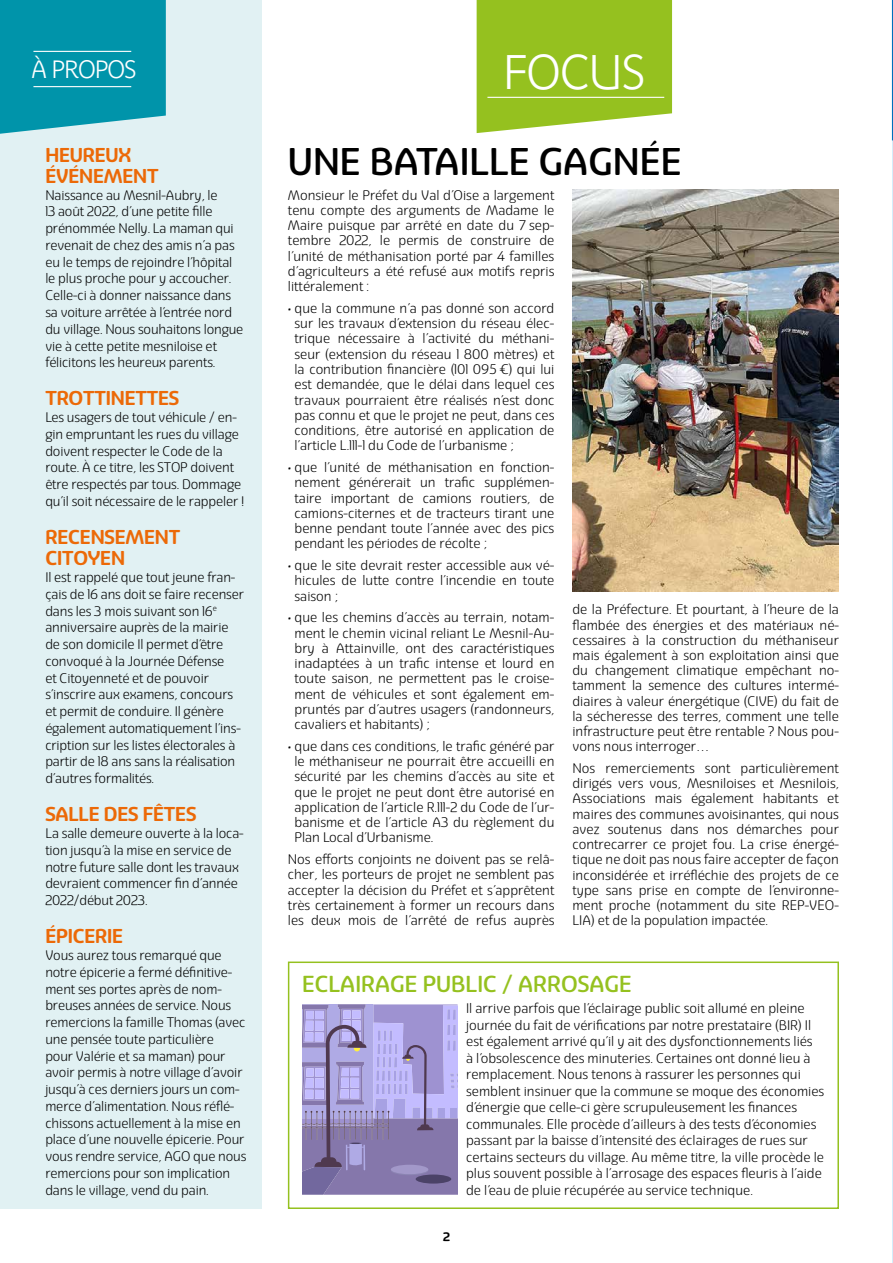
<style>
.page{position:relative;width:893px;height:1263px;background:#fff}
.page>*{position:absolute;margin:0;border:0;box-sizing:border-box;transform-origin:0 0}
.t1{font:700 48.15px "Parisine Plus Std Clair";letter-spacing:-.03em;color:#fff}
.t2{font:500 37.5px "Eigerdals";color:#000}
.t3{font:700 24.75px "Parisine Plus Std Clair";letter-spacing:-.04em;color:#fff}
.t4{font:500 22.5px "Eigerdals";color:#95c11f}
.t5{font:700 19.5px/21.3px "Eigerdals";letter-spacing:-.01em;color:#ec6907}
.t6{font:300 13.5px/15.3px "Eigerdals";letter-spacing:-.01em;color:#000;text-align:justify}
.t7{font:700 12px "Eigerdals";color:#000}
</style>
<div class="page">
<hr style="left:892px;top:0;width:1px;height:1263px;background:#d4edfc">
<div style="left:0;top:0;width:261px;height:1209px;background:#e1f1f3"></div>
<svg style="left:0;top:0;width:166px;height:134px;background:#109aaf"></svg>
<hr style="left:33px;top:51px;width:98px;height:1px;background:#fff">
<hr style="left:33px;top:86px;width:98px;height:1px;background:#fff">
<svg style="left:477px;top:0;width:195px;height:133px;background:#9cc52f"></svg>
<hr style="left:487px;top:97px;width:177px;height:1px;background:#fff">
<div style="left:288px;top:961px;width:551px;height:248px;border:2px solid #95c11f"></div>
<img style="left:572px;top:190px;width:267px;height:402px">
<svg style="left:302px;top:1004px;width:156px;height:191px;background:#9b90c7"></svg>
<hr style="left:892px;top:0;width:1px;height:140px;background:#0070bd">
<h3 class="t3" style="left:32px;top:55px;width:107px">À PROPOS</h3>
<h3 class="t5" style="left:45px;top:144px;width:115px">HEUREUX<br>ÉVÉNEMENT</h3>
<p class="t6" style="left:45px;top:187px;width:200px;line-height:16.8px;text-align:left">Naissance au Mesnil-Aubry, le<br>13 août 2022, d’une petite fille prénommée Nelly. La maman qui revenait de chez des amis n’a pas eu le temps de rejoindre l’hôpital le plus proche pour y accoucher.<br>Celle-ci à donner naissance dans sa voiture arrêtée à l’entrée nord du village. Nous souhaitons longue vie à cette petite mesniloise et félicitons les heureux parents.</p>
<h3 class="t5" style="left:45px;top:388px;width:135px">TROTTINETTES</h3>
<p class="t6" style="left:45px;top:409px;width:201px;line-height:16.8px;text-align:left">Les usagers de tout véhicule / en&shy;gin empruntant les rues du village doivent respecter le Code de la route. À ce titre, les STOP doivent être respectés par tous. Dommage qu’il soit nécessaire de le rappeler !</p>
<h3 class="t5" style="left:45px;top:526px;width:136px">RECENSEMENT<br>CITOYEN</h3>
<p class="t6" style="left:45px;top:569px;width:200px;line-height:16.8px;text-align:left">Il est rappelé que tout jeune fran&shy;çais de 16 ans doit se faire recenser dans les 3 mois suivant son 16<sup>e </sup>anniversaire auprès de la mairie de son domicile Il permet d’être convoqué à la Journée Défense<br>et Citoyenneté et de pouvoir s’inscrire aux examens, concours et permit de conduire. Il génère également automatiquement l’ins&shy;cription sur les listes électorales à partir de 18 ans sans la réalisation d’autres formalités.</p>
<h3 class="t5" style="left:45px;top:804px;width:153px">SALLE DES FÊTES</h3>
<p class="t6" style="left:45px;top:825px;width:200px;line-height:16.8px;text-align:left">La salle demeure ouverte à la loca&shy;tion jusqu’à la mise en service de notre future salle dont les travaux devraient commencer fin d’année<br>2022/début 2023.</p>
<h3 class="t5" style="left:45px;top:925px;width:79px">ÉPICERIE</h3>
<p class="t6" style="left:45px;top:947px;width:203px;line-height:16.8px;text-align:left">Vous aurez tous remarqué que notre épicerie a fermé définitive&shy;ment ses portes après de nom&shy;breuses années de service. Nous remercions la famille Thomas (avec une pensée toute particulière<br>pour Valérie et sa maman) pour avoir permis à notre village d’avoir jusqu’à ces derniers jours un com&shy;merce d’alimentation. Nous réflé&shy;chissons actuellement à la mise en place d’une nouvelle épicerie. Pour vous rendre service, AGO que nous remercions pour son implication dans le village, vend du pain.</p>
<h1 class="t1" style="left:503px;top:44px;width:145px">FOCUS</h1>
<h2 class="t2" style="left:288px;top:139px;width:395px">UNE BATAILLE GAGNÉE</h2>
<p class="t6" style="left:288px;top:187px;width:268px">Monsieur le Préfet du Val d’Oise a largement tenu compte des arguments de Madame le Maire puisque par arrêté en date du 7 sep&shy;tembre 2022, le permis de construire de l’unité de méthanisation porté par 4 familles d’agriculteurs a été refusé aux motifs repris littéralement :</p>
<p class="t6" style="left:294px;top:301px;width:261px;text-indent:-7px">• que la commune n’a pas donné son accord sur les travaux d’extension du réseau élec&shy;trique nécessaire à l’activité du méthani&shy;seur (extension du réseau 1 800 mètres) et la contribution financière (101 095 €) qui lui est demandée, que le délai dans lequel ces travaux pourraient être réalisés n’est donc pas connu et que le projet ne peut, dans ces conditions, être autorisé en application de l’article L.111-1 du Code de l’urbanisme ;</p>
<p class="t6" style="left:294px;top:460px;width:261px;text-indent:-7px">• que l’unité de méthanisation en fonction&shy;nement générerait un trafic supplémen&shy;taire important de camions routiers, de camions-citernes et de tracteurs tirant une benne pendant toute l’année avec des pics pendant les périodes de récolte ;</p>
<p class="t6" style="left:294px;top:558px;width:261px;text-indent:-7px">• que le site devrait rester accessible aux vé&shy;hicules de lutte contre l’incendie en toute saison ;</p>
<p class="t6" style="left:294px;top:610px;width:261px;text-indent:-7px">• que les chemins d’accès au terrain, notam&shy;ment le chemin vicinal reliant Le Mesnil-Au&shy;bry à Attainville, ont des caractéristiques inadaptées à un trafic intense et lourd en toute saison, ne permettent pas le croise&shy;ment de véhicules et sont également em&shy;pruntés par d’autres usagers (randonneurs, cavaliers et habitants) ;</p>
<p class="t6" style="left:294px;top:738px;width:261px;text-indent:-7px">• que dans ces conditions, le trafic généré par le méthaniseur ne pourrait être accueilli en sécurité par les chemins d’accès au site et que le projet ne peut dont être autorisé en application de l’article R.111-2 du Code de l’ur&shy;banisme et de l’article A3 du règlement du Plan Local d’Urbanisme.</p>
<p class="t6" style="left:288px;top:852px;width:268px">Nos efforts conjoints ne doivent pas se relâ&shy;cher, les porteurs de projet ne semblent pas accepter la décision du Préfet et s’apprêtent très certainement à former un recours dans les deux mois de l’arrêté de refus auprès</p>
<p class="t6" style="left:572px;top:602px;width:268px">de la Préfecture. Et pourtant, à l’heure de la flambée des énergies et des matériaux né&shy;cessaires à la construction du méthaniseur mais également à son exploitation ainsi que du changement climatique empêchant no&shy;tamment la semence des cultures intermé&shy;diaires à valeur énergétique (CIVE) du fait de la sécheresse des terres, comment une telle infrastructure peut être rentable ? Nous pou&shy;vons nous interroger…</p>
<p class="t6" style="left:572px;top:761px;width:268px">Nos remerciements sont particulièrement dirigés vers vous, Mesniloises et Mesnilois, Associations mais également habitants et maires des communes avoisinantes, qui nous avez soutenus dans nos démarches pour contrecarrer ce projet fou. La crise énergé&shy;tique ne doit pas nous faire accepter de façon inconsidérée et irréfléchie des projets de ce type sans prise en compte de l’environne&shy;ment proche (notamment du site REP-VEO-LIA) et de la population impactée.</p>
<h3 class="t4" style="left:302px;top:971px;width:331px">ECLAIRAGE PUBLIC / ARROSAGE</h3>
<p class="t6" style="left:466px;top:1000px;width:360px;line-height:16.5px;text-align:left">Il arrive parfois que l’éclairage public soit allumé en pleine journée du fait de vérifications par notre prestataire (BIR) Il est également arrivé qu’il y ait des dysfonctionnements liés<br>à l’obsolescence des minuteries. Certaines ont donné lieu à remplacement. Nous tenons à rassurer les personnes qui semblent insinuer que la commune se moque des économies d’énergie que celle-ci gère scrupuleusement les finances communales. Elle procède d’ailleurs à des tests d’économies passant par la baisse d’intensité des éclairages de rues sur certains secteurs du village. Au même titre, la ville procède le plus souvent possible à l’arrosage des espaces fleuris à l’aide de l’eau de pluie récupérée au service technique.</p>
<p class="t7" style="left:443px;top:1229px;width:8px">2</p>
</div>
